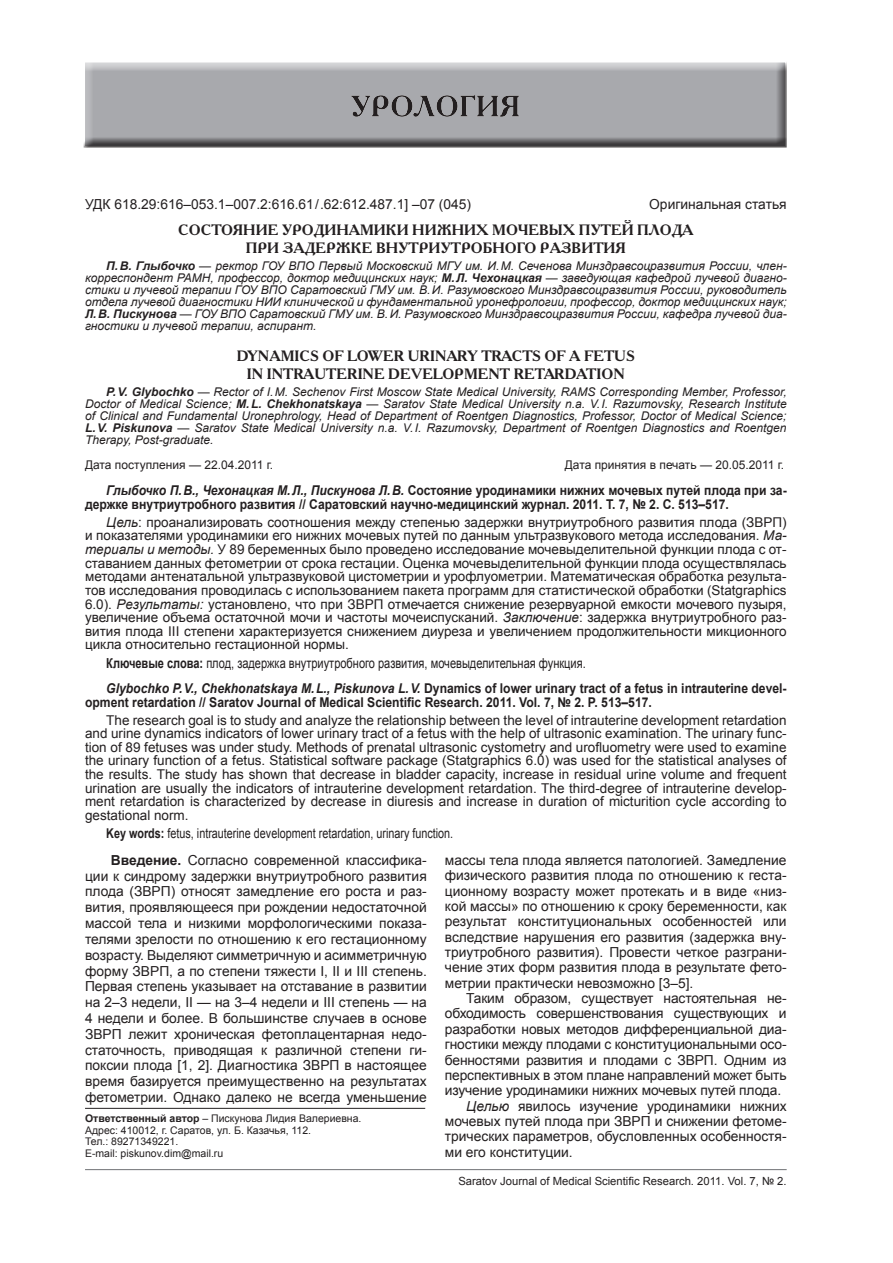
<style>
.page{position:relative;width:893px;height:1263px;background:#fff}
.page>*{position:absolute;margin:0;border:0;box-sizing:border-box;transform-origin:0 0}
.t1{font:700 15px/18.1px "Academy C";color:#231f20}
.t2{font:13.8px/15.8px "Arial";letter-spacing:-.01em;color:#231f20;text-align:justify}
.t3{font:13.8px "Arial";letter-spacing:-.01em;color:#231f20;scale:.8 1}
.t4{font:13.5px/13.6px "Arial";color:#231f20;text-align:justify}
.t5{font:700 13.5px/13.6px "Arial";color:#231f20;scale:.9 1}
.t6{font:13.5px "Arial";color:#231f20;scale:.8 1}
.t7{font:italic 12px/12.1px "Arial";color:#231f20;text-align:justify}
.t8{font:12px "Arial";color:#231f20}
.t9{font:11.25px "Arial";color:#231f20}
.t10{font:10.5px/11.6px "Arial";color:#231f20}
.s1{font-weight:700}
.s2{font-style:italic}
</style>
<div class="page">
<hr style="left:85px;top:1169px;width:702px;height:1px;background:#808285">
<div style="left:83px;top:61px;width:705px;height:87px;background:#231f20;opacity:.75"></div>
<hr style="left:85px;top:1108px;width:340px;height:1px;background:#231f20">
<p class="t2" style="left:85px;top:196px;width:388px">УДК 618.29:616–053.1–007.2:616.61 / .62:612.487.1] –07 (045)</p>
<p class="t2" style="left:649px;top:196px;width:139px">Оригинальная статья</p>
<p class="t1" style="left:178px;top:220px;width:78px">СОСТОЯНИЕ</p>
<p class="t1" style="left:282px;top:220px;width:23px">УРОДИНАМИКИ</p>
<p class="t1" style="left:412px;top:220px;width:14px">НИЖНИ</p>
<p class="t1" style="left:476px;top:220px;width:29px">Х МОЧЕВЫ</p>
<p class="t1" style="left:563px;top:220px;width:50px">Х ПУТЕЙ</p>
<p class="t1" style="left:637px;top:220px;width:24px">ПЛОДА</p>
<p class="t1" style="left:246px;top:238px;width:60px">ПРИ ЗАДЕРЖКЕ</p>
<p class="t1" style="left:376px;top:238px;width:44px">ВН УТРИ</p>
<p class="t1" style="left:440px;top:238px;width:22px">УТРО</p>
<p class="t1" style="left:483px;top:238px;width:22px">БНОГО</p>
<p class="t1" style="left:540px;top:238px;width:44px">РАЗВИТИ</p>
<p class="t1" style="left:616px;top:238px;width:12px">Я</p>
<p class="t7" style="left:85px;top:260px;width:703px;text-indent:21px"><span class="s1">П.В. Глыбочко</span> — ректор ГОУ ВПО Первый Московский МГУ им. И.М. Сеченова Минздравсоцразвития России, член&shy;корреспондент РАМН, профессор, доктор медицинских наук; <span class="s1">М.Л. Чехонацкая</span> — заведующая кафедрой лучевой диагно&shy;стики и лучевой терапии ГОУ ВПО Саратовский ГМУ им. В.И. Разумовского Минздравсоцразвития России, руководитель отдела лучевой диагностики НИИ клинической и фундаментальной уронефрологии, профессор, доктор медицинских наук; <span class="s1">Л.В. Пискунова</span> — ГОУ ВПО Саратовский ГМУ им. В.И. Разумовского Минздравсоцразвития России, кафедра лучевой диа&shy;гностики и лучевой терапии, аспирант.</p>
<p class="t1" style="left:247px;top:346px;width:390px;text-indent:-10px">DYNAMICS OF LOWER URINARY TRACTS OF A FETUS<br>IN INTRAU</p>
<p class="t1" style="left:326px;top:364px;width:300px">TERINE DEVELOPMENT RETARDATION</p>
<p class="t7" style="left:85px;top:385px;width:703px;text-indent:21px"><span class="s1">P.V. Glybochko</span> — Rector of I.M. Sechenov First Moscow State Medical University, RAMS Corresponding Member, Professor, Doctor of Medical Science; <span class="s1">M.L. Chekhonatskaya</span> — Saratov State Medical University n.a. V.I. Razumovsky, Research Institute of Clinical and Fundamental Uronephrology, Head of Department of Roentgen Diagnostics, Professor, Doctor of Medical Science; <span class="s1">L.V. Piskunova</span> — Saratov State Medical University n.a. V.I. Razumovsky, Department of Roentgen Diagnostics and Roentgen Therapy, Post-graduate.</p>
<p class="t8" style="left:85px;top:457px;width:190px">Дата поступления — 22.04.2011 г.</p>
<p class="t8" style="left:565px;top:457px;width:221px">Дата принятия в печать — 20.05.2011 г.</p>
<p class="t5" style="left:85px;top:484px;width:781px;text-indent:21px"><span class="s2">Глыбочко П.В., Чехонацкая М.Л., Пискунова Л.В.</span> Состояние уродинамики нижних мочевых путей плода при за&shy;держке внутриутробного развития // Саратовский научно-медицинский журнал. 2011. Т. 7, № 2. С. 513–517.</p>
<p class="t4" style="left:85px;top:515px;width:703px;text-indent:21px"><span class="s2">Цель</span>: проанализировать соотношения между степенью задержки внутриутробного развития плода (ЗВРП) и показателями уродинамики его нижних мочевых путей по данным ультразвукового метода исследования. <span class="s2">Ма&shy;териалы и методы.</span> У 89 беременных было проведено исследование мочевыделительной функции плода с от&shy;ставанием данных фетометрии от срока гестации. Оценка мочевыделительной функции плода осуществлялась методами антенатальной ультразвуковой цистометрии и урофлуометрии. Математическая обработка результа&shy;тов исследования проводилась с использованием пакета программ для статистической обработки (Statgraphics 6.0). <span class="s2">Результаты:</span> установлено, что при ЗВРП отмечается снижение резервуарной емкости мочевого пузыря, увеличение объема остаточной мочи и частоты мочеиспусканий. <span class="s2">Заключение</span>: задержка внутриутробного раз&shy;вития плода III степени характеризуется снижением диуреза и увеличением продолжительности микционного цикла относительно гестационной нормы.</p>
<p class="t3" style="left:106px;top:654px;width:601px"><span class="s1">Ключевые слова:</span> плод, задержка внутриутробного развития, мочевыделительная функция.</p>
<p class="t5" style="left:85px;top:682px;width:781px;text-indent:21px"><span class="s2">Glybochko P.V., Chekhonatskaya M.L., Piskunova L.V.</span> Dynamics of lower urinary tract of a fetus in intrauterine devel&shy;opment retardation // Saratov Journal of Medical Scientific Research. 2011. Vol. 7, № 2. P. 513–517.</p>
<p class="t4" style="left:85px;top:713px;width:704px;text-indent:21px">The research goal is to study and analyze the relationship between the level of intrauterine development retardation and urine dynamics indicators of lower urinary tract of a fetus with the help of ultrasonic examination. The urinary func&shy;tion of 89 fetuses was under study. Methods of prenatal ultrasonic cystometry and urofluometry were used to examine the urinary function of a fetus. Statistical software package (Statgraphics 6.0) was used for the statistical analyses of the results. The study has shown that decrease in bladder capacity, increase in residual urine volume and frequent urination are usually the indicators of intrauterine development retardation. The third-degree of intrauterine develop&shy;ment retardation is characterized by decrease in diuresis and increase in duration of micturition cycle according to gestational norm.</p>
<p class="t6" style="left:106px;top:824px;width:435px"><span class="s1">Key words:</span> fetus, intrauterine development retardation, urinary function.</p>
<p class="t2" style="left:85px;top:852px;width:343px;text-indent:21px"><sup>1</sup><span class="s1">Введение.</span> Согласно современной классифика&shy;ции к синдрому задержки внутриутробного развития плода (ЗВРП) относят замедление его роста и раз&shy;вития, проявляющееся при рождении недостаточной массой тела и низкими морфологическими показа&shy;телями зрелости по отношению к его гестационному возрасту. Выделяют симметричную и асимметричную форму ЗВРП, а по степени тяжести I, II и III степень.<br>Первая степень указывает на отставание в развитии на 2–3 недели, II — на 3–4 недели и III степень — на 4 недели и более. В большинстве случаев в основе ЗВРП лежит хроническая фетоплацентарная недо&shy;статочность, приводящая к различной степени ги&shy;поксии плода [1, 2]. Диагностика ЗВРП в настоящее время базируется преимущественно на результатах фетометрии. Однако далеко не всегда уменьшение</p>
<p class="t10" style="left:85px;top:1113px;width:278px"><span class="s1">Ответственный автор</span> – Пискунова Лидия Валериевна.<br>Адрес: 410012, г. Саратов, ул. Б. Казачья, 112.<br>Тел.: 89271349221.<br>E-mail: piskunov.dim@mail.ru</p>
<p class="t2" style="left:445px;top:852px;width:343px;line-height:15.3px">массы тела плода является патологией. Замедление физического развития плода по отношению к геста&shy;ционному возрасту может протекать и в виде «низ&shy;кой массы» по отношению к сроку беременности, как результат конституциональных особенностей или вследствие нарушения его развития (задержка вну&shy;триутробного развития). Провести четкое разграни&shy;чение этих форм развития плода в результате фето&shy;метрии практически невозможно [3–5].</p>
<p class="t2" style="left:466px;top:990px;width:322px">Таким образом, существует настоятельная не-</p>
<p class="t2" style="left:445px;top:1006px;width:343px">обходимость совершенствования существующих и</p>
<p class="t2" style="left:445px;top:1021px;width:343px">разработки новых методов дифференциальной диа-</p>
<p class="t2" style="left:445px;top:1036px;width:343px">гностики между плодами с конституциональными осо-</p>
<p class="t2" style="left:445px;top:1052px;width:343px">бенностями развития и плодами с ЗВРП. Одним из</p>
<p class="t2" style="left:445px;top:1067px;width:343px">перспективных в этом плане направлений может быть</p>
<p class="t2" style="left:445px;top:1083px;width:338px">изучение уродинамики нижних мочевых путей плода.</p>
<p class="t2" style="left:466px;top:1098px;width:322px"><span class="s2">Целью</span> явилось изучение уродинамики нижних</p>
<p class="t2" style="left:445px;top:1113px;width:343px">мочевых путей плода при ЗВРП и снижении фетоме-</p>
<p class="t2" style="left:445px;top:1129px;width:343px">трических параметров, обусловленных особенностя-</p>
<p class="t2" style="left:445px;top:1144px;width:129px">ми его конституции.</p>
<p class="t9" style="left:458px;top:1174px;width:330px">Saratov Journal of Medical Scientific Research. 2011. Vol. 7, № 2.</p>
</div>
